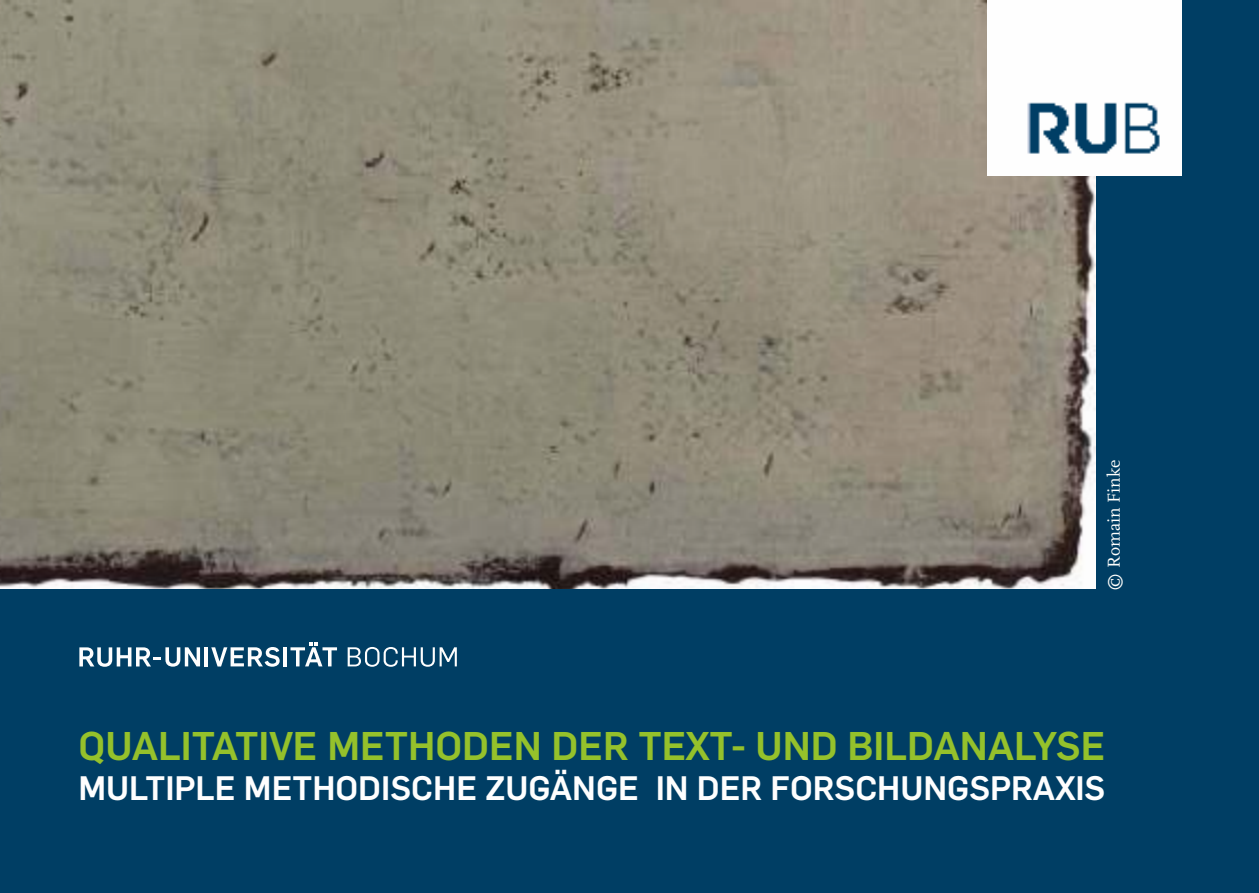
<style>
.page{position:relative;width:1259px;height:893px;background:#003e64}
.page>*{position:absolute;margin:0;border:0;box-sizing:border-box;transform-origin:0 0}
.t1{font:700 39.3px "Rub Flama";color:#95c12b}
.t2{font:700 33.3px "Rub Flama";color:#fefefe}
.t3{font:18px "RUB Scala MZ";color:#fefefc}
</style>
<div class="page">
<img style="left:0;top:0;width:1096px;height:589px">
<svg style="left:348px;top:647px;width:109px;height:20px"></svg>
<svg style="left:290px;top:642px;width:47px;height:24px"></svg>
<hr style="left:283px;top:647px;width:4px;height:19px;background:#fefefe">
<svg style="left:211px;top:647px;width:69px;height:20px"></svg>
<hr style="left:205px;top:647px;width:3px;height:19px;background:#fefefe">
<svg style="left:79px;top:647px;width:121px;height:20px"></svg>
<img style="left:987px;top:0;width:194px;height:176px">
<p class="t3" style="left:1106px;top:591px;width:132px;rotate:-90deg">© Romain Finke</p>
<p class="t1" style="left:78px;top:723px;width:1028px">QUALITATIVE METHODEN DER TEXT- UND BILDANALYSE</p>
<p class="t2" style="left:78px;top:769px;width:1028px">MULTIPLE METHODISCHE ZUGÄNGE IN DER FORSCHUNGSPRAXIS</p>
</div>
